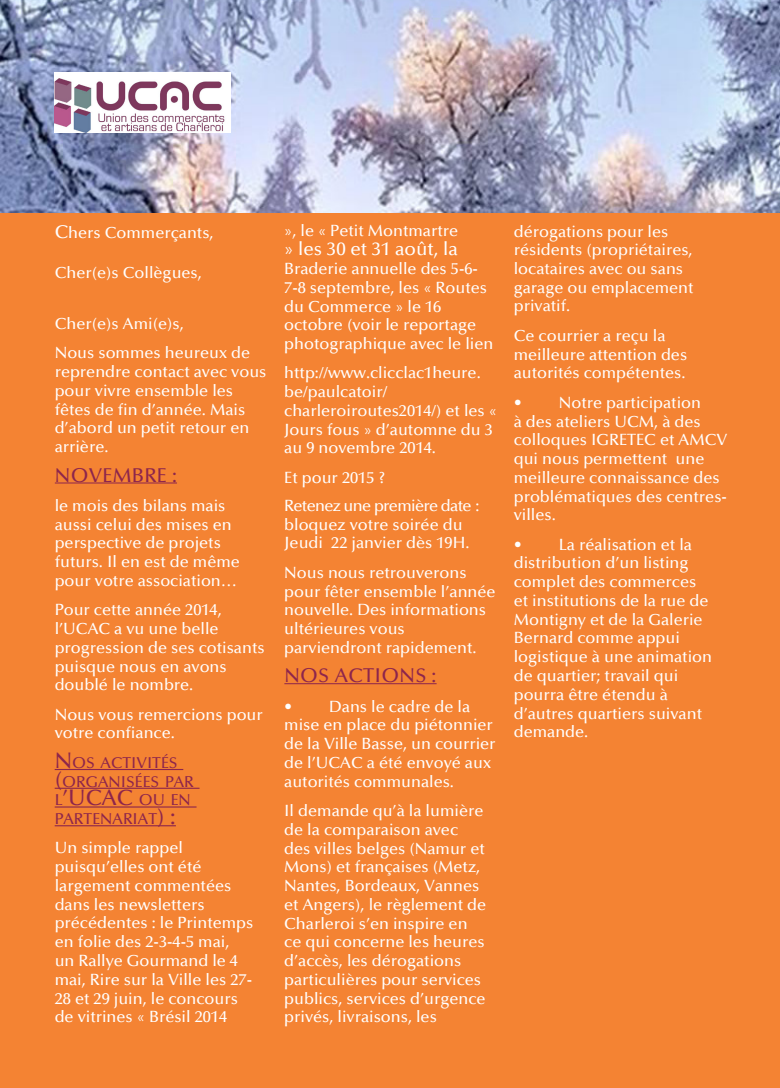
<style>
.page{position:relative;width:780px;height:1088px;background:#f48333}
.page>*{position:absolute;margin:0;border:0;box-sizing:border-box;transform-origin:0 0}
.t1{font:500 22.5px "Optima";color:#8d254c}
.t2{font:500 20px "Optima";letter-spacing:.015em;color:#8d254c}
.t3{font:500 18.75px "Optima";color:#fff}
.t4{font:500 16.25px/18.8px "Optima";color:#fff}
.t5{font:500 16.25px/28.1px "Optima";letter-spacing:-.04em;color:#fff}
.t6{font:500 15.75px/18.8px "Optima";color:#8d254c}
.s1{font-size:18.75px}
.s2{font-size:22.5px}
.s3{font-size:15.75px}
</style>
<div class="page">
<hr style="left:55px;top:482px;width:122px;height:1px;background:#8d254c">
<hr style="left:55px;top:769px;width:128px;height:1px;background:#8d254c">
<hr style="left:55px;top:788px;width:144px;height:1px;background:#8d254c">
<hr style="left:55px;top:806px;width:141px;height:1px;background:#8d254c">
<hr style="left:55px;top:825px;width:121px;height:1px;background:#8d254c">
<hr style="left:284px;top:683px;width:152px;height:1px;background:#8d254c">
<img style="left:0;top:0;width:780px;height:213px">
<img style="left:55px;top:73px;width:175px;height:60px">
<p class="t4" style="left:55px;top:224px;width:160px"><span class="s1">C</span>hers Commerçants,</p>
<p class="t4" style="left:55px;top:264px;width:149px">Cher(e)s Collègues,</p>
<p class="t4" style="left:55px;top:309px;width:197px;line-height:29.4px">Cher(e)s Ami(e)s,<br>Nous sommes heureux de</p>
<p class="t4" style="left:55px;top:363px;width:213px">reprendre contact avec vous pour vivre ensemble les fêtes de fin d’année. Mais d’abord un petit retour en arrière.</p>
<p class="t2" style="left:55px;top:463px;width:124px">NOVEMBRE :</p>
<p class="t4" style="left:55px;top:496px;width:187px">le mois des bilans mais aussi celui des mises en perspective de projets futurs. Il en est de même pour votre association…</p>
<p class="t4" style="left:55px;top:601px;width:211px">Pour cette année 2014, l’UCAC a vu une belle progression de ses cotisants puisque nous en avons doublé le nombre.</p>
<p class="t4" style="left:55px;top:705px;width:210px">Nous vous remercions pour votre confiance.</p>
<p class="t6" style="left:55px;top:753px;width:141px"><span class="s2">N</span>OS ACTIVITÉS <span class="s2">(</span>ORGAN ISÉES PAR</p>
<h1 class="t1" style="left:55px;top:785px;width:48px"><span class="s3">L</span>’UCAC</h1>
<p class="t6" style="left:55px;top:791px;width:135px;text-indent:84px">OU EN<br>PARTENARIAT<span class="s2">) :</span></p>
<p class="t4" style="left:55px;top:839px;width:200px">Un simple rappel puisqu’elles ont été largement commentées dans les newsletters précédentes : le Printemps en folie des 2-3-4-5 mai,<br>un Rallye Gourmand le 4 mai, Rire sur la Ville les 27-<br>28 et 29 juin, le concours de vitrines « Brésil 2014</p>
<p class="t4" style="left:284px;top:222px;width:175px">», le « Petit Montmartre</p>
<p class="t3" style="left:284px;top:238px;width:175px">» les 30 et 31 août, la</p>
<p class="t4" style="left:284px;top:260px;width:211px">Braderie annuelle des 5-6-<br>7-8 septembre, les « Routes du Commerce » le 16 octobre (voir le reportage photographique avec le lien</p>
<p class="t4" style="left:284px;top:364px;width:214px">http://www.clicclac1heure. be/paulcatoir/ charleroiroutes2014/) et les «<br>Jours fous » d’automne du 3 au 9 novembre 2014.</p>
<p class="t5" style="left:284px;top:464px;width:197px">Et pour 2015 ?<br>Retenez une première date :</p>
<p class="t4" style="left:284px;top:515px;width:187px">bloquez votre soirée du<br>Jeudi 22 janvier dès 19H.</p>
<p class="t4" style="left:284px;top:563px;width:213px">Nous nous retrouverons pour fêter ensemble l’année nouvelle. Des informations ultérieures vous parviendront rapidement.</p>
<p class="t2" style="left:284px;top:664px;width:154px">NOS ACTIONS :</p>
<p class="t4" style="left:284px;top:697px;width:213px">• Dans le cadre de la mise en place du piétonnier de la Ville Basse, un courrier de l’UCAC a été envoyé aux autorités communales.</p>
<p class="t4" style="left:284px;top:801px;width:203px">Il demande qu’à la lumière de la comparaison avec des villes belges (Namur et<br>Mons) et françaises (Metz,<br>Nantes, Bordeaux, Vannes et Angers), le règlement de<br>Charleroi s’en inspire en ce qui concerne les heures d’accès, les dérogations particulières pour services publics, services d’urgence privés, livraisons, les</p>
<p class="t4" style="left:513px;top:222px;width:181px">dérogations pour les résidents (propriétaires, locataires avec ou sans garage ou emplacement privatif.</p>
<p class="t4" style="left:513px;top:326px;width:175px">Ce courrier a reçu la meilleure attention des autorités compétentes.</p>
<p class="t4" style="left:513px;top:393px;width:215px">• Notre participation<br>à des ateliers UCM, à des colloques IGRETEC et AMCV qui nous permettent une meilleure connaissance des problématiques des centres&shy;villes.</p>
<p class="t4" style="left:513px;top:535px;width:200px">• La réalisation et la distribution d’un listing complet des commerces et institutions de la rue de<br>Montigny et de la Galerie<br>Bernard comme appui logistique à une animation de quartier; travail qui pourra être étendu à d’autres quartiers suivant demande.</p>
</div>
